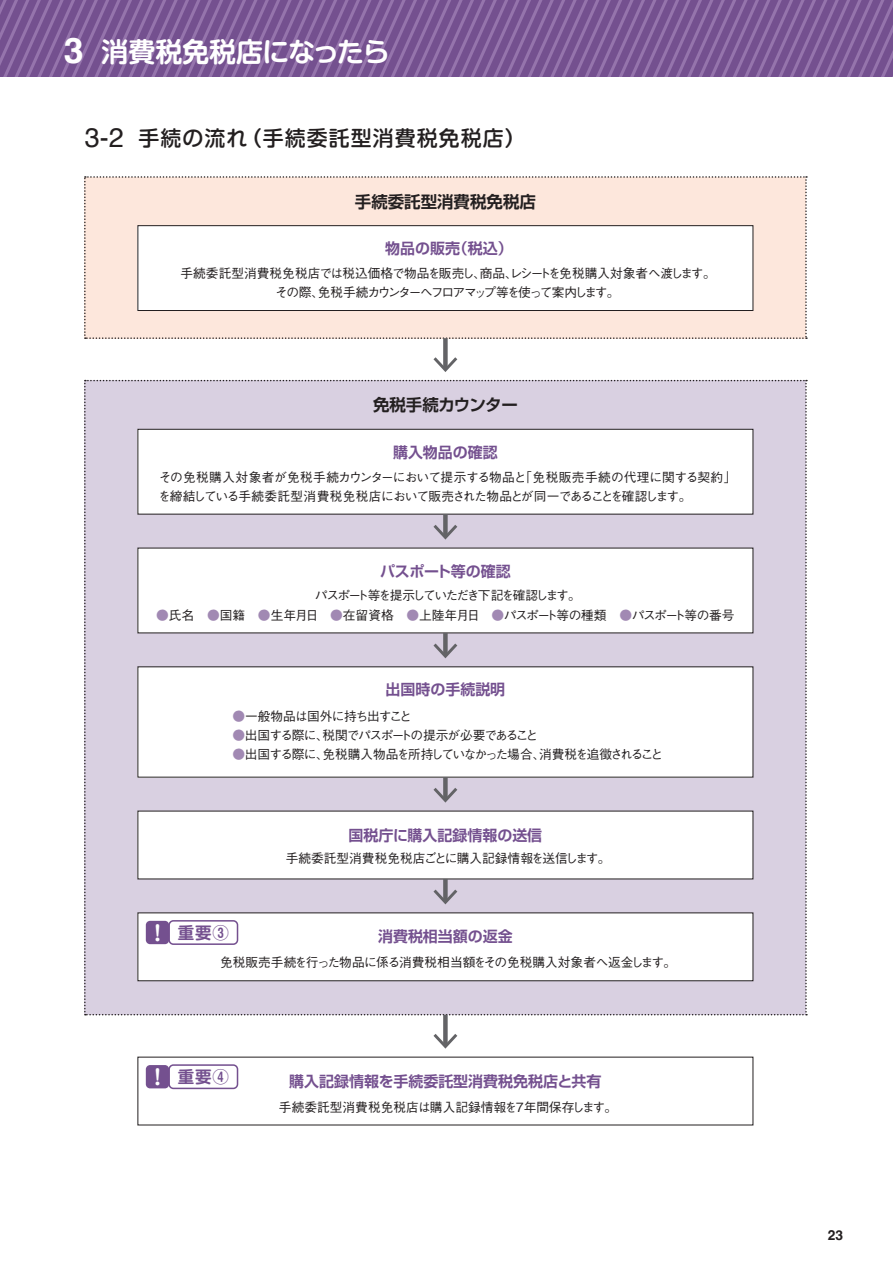
<style>
.page{position:relative;width:893px;height:1263px;background:#fff}
.page>*{position:absolute;margin:0;border:0;box-sizing:border-box;transform-origin:0 0}
.t1{font:700 35.85px "Helvetica";color:#fff}
.t2{font:700 27px "Shin M Go Pro De";letter-spacing:-.01em;color:#fff}
.t3{font:27px "Helvetica";color:#231f20}
.t4{font:500 21px "Shin M Go Pro";letter-spacing:.05em;color:#231f20}
.t5{font:700 21px "Jun 501 Pro";color:#fff}
.t6{font:700 16.5px "Shin Go Pro De";color:#231f20}
.t7{font:700 16.5px "Shin M Go Pro De";letter-spacing:.05em;color:#74508f}
.t8{font:700 15px "Shin Go Pro De";color:#74508f}
.t9{font:700 15px "Shin Go Pro De";letter-spacing:-.02em;color:#74508f}
.t10{font:700 13.8px "Helvetica";color:#231f20}
.t11{font:500 12.75px/19.5px "Gothic BBB Pro";letter-spacing:-.05em;color:#231f20}
.t12{font:500 12.75px "Gothic BBB Pro";color:#231f20}
.t13{font:500 12.75px/19.5px "Gothic BBB Pro";letter-spacing:-.145em;color:#231f20}
.t14{font:500 12.75px "Gothic BBB Pro";letter-spacing:-.015em;color:#231f20}
.t15{font:500 12.75px "Gothic BBB Pro";letter-spacing:-.09em;color:#231f20}
.t16{font:500 12.75px "Gothic BBB Pro";letter-spacing:-.13em;color:#231f20}
.t17{font:500 12.75px "Gothic BBB Pro";letter-spacing:.02em;color:#231f20}
.s1{color:#a189b3}
</style>
<div class="page">
<div style="left:84px;top:176px;width:723px;height:163px;background:#fde7dc"></div>
<div style="left:138px;top:226px;width:615px;height:84px;background:#fff"></div>
<div style="left:137px;top:225px;width:616px;height:86px;border:1px solid #231f20"></div>
<div style="left:168px;top:1064px;width:70px;height:25px;border:2px solid #74508f;border-radius:4px"></div>
<div style="left:146px;top:1065px;width:23px;height:23px;background:#74508f;border-radius:4px"></div>
<svg style="left:84px;top:380px;width:723px;height:635px"></svg>
<div style="left:443px;top:338px;width:5px;height:31px;background:#636366"></div>
<svg style="left:433px;top:357px;width:24px;height:15px"></svg>
<div style="left:443px;top:1015px;width:5px;height:30px;background:#636366"></div>
<svg style="left:433px;top:1034px;width:24px;height:15px"></svg>
<svg style="left:0;top:0;width:893px;height:76px;background:#7d5a97"></svg>
<h1 class="t1" style="left:64px;top:29px;width:21px">3</h1>
<h2 class="t2" style="left:102px;top:29px;width:290px">消費税免税店になったら</h2>
<h2 class="t3" style="left:85px;top:117px;width:40px">3-2</h2>
<h3 class="t4" style="left:139px;top:121px;width:110px">手続の流れ</h3>
<h3 class="t4" style="left:241px;top:121px;width:286px">（手続委託型消費税免税店(</h3>
<p class="t6" style="left:355px;top:188px;width:183px">手続委託型消費税免税店</p>
<p class="t8" style="left:453px;top:236px;width:61px">（税込(</p>
<p class="t8" style="left:385px;top:236px;width:76px">物品の販売</p>
<p class="t12" style="left:181px;top:263px;width:537px">手続委託型消費税免税店では税込価格で物品を販売し商品レシートを免税購入対象者へ渡します。</p>
<p class="t11" style="left:505px;top:262px;width:14px">、</p>
<p class="t13" style="left:318px;top:262px;width:303px;text-indent:156px">、<br>免税手続カウンターへフロアマップ等を使って案内します。</p>
<p class="t11" style="left:275px;top:281px;width:50px">その際、</p>
<p class="t6" style="left:373px;top:392px;width:146px">免税手続カウンター</p>
<p class="t8" style="left:393px;top:440px;width:106px">購入物品の確認</p>
<p class="t17" style="left:519px;top:467px;width:219px">「免税販売手続の代理に関する契約「</p>
<p class="t11" style="left:158px;top:466px;width:535px">その免税購入対象者が免税手続カウンターにおいて提示する物品と<br>を締結している手続委託型消費税免税店において販売された物品とが同一であることを確認します。</p>
<p class="t9" style="left:380px;top:559px;width:132px">パスポート等の確認</p>
<p class="t16" style="left:315px;top:585px;width:267px">パスポート等を提示していただき下記を確認します。</p>
<p class="t11" style="left:156px;top:603px;width:580px"><span class="s1">●</span>氏名　<span class="s1">●</span>国籍　<span class="s1">●</span>生年月日　<span class="s1">●</span>在留資格　<span class="s1">●</span>上陸年月日　<span class="s1">●</span>パスポート等の種類　<span class="s1">●</span>パスポート等の番号</p>
<p class="t8" style="left:386px;top:677px;width:121px">出国時の手続説明</p>
<p class="t11" style="left:232px;top:704px;width:181px"><span class="s1">●</span>一般物品は国外に持ち出すこと</p>
<p class="t15" style="left:232px;top:725px;width:307px"><span class="s1">●</span>出国する際に税関でパスポートの提示が必要であること</p>
<p class="t11" style="left:316px;top:724px;width:14px">、</p>
<p class="t13" style="left:539px;top:743px;width:126px">消費税を追徴されること</p>
<p class="t11" style="left:232px;top:743px;width:315px"><span class="s1">●</span>出国する際に免税購入物品を所持していなかった場合、</p>
<p class="t11" style="left:316px;top:743px;width:14px">、</p>
<p class="t8" style="left:349px;top:822px;width:195px">国税庁に購入記録情報の送信</p>
<p class="t12" style="left:286px;top:848px;width:326px">手続委託型消費税免税店ごとに購入記録情報を送信します。</p>
<h3 class="t5" style="left:147px;top:916px;width:22px">！</h3>
<p class="t7" style="left:178px;top:919px;width:53px">重要3</p>
<p class="t8" style="left:378px;top:924px;width:136px">消費税相当額の返金</p>
<p class="t14" style="left:220px;top:952px;width:458px">免税販売手続を行った物品に係る消費税相当額をその免税購入対象者へ返金します。</p>
<h3 class="t5" style="left:147px;top:1060px;width:22px">！</h3>
<p class="t7" style="left:178px;top:1063px;width:53px">重要4</p>
<p class="t8" style="left:289px;top:1068px;width:314px">購入記録情報を手続委託型消費税免税店と共有</p>
<p class="t12" style="left:279px;top:1097px;width:340px">手続委託型消費税免税店は購入記録情報を7年間保存します。</p>
<p class="t10" style="left:828px;top:1226px;width:17px">23</p>
</div>
